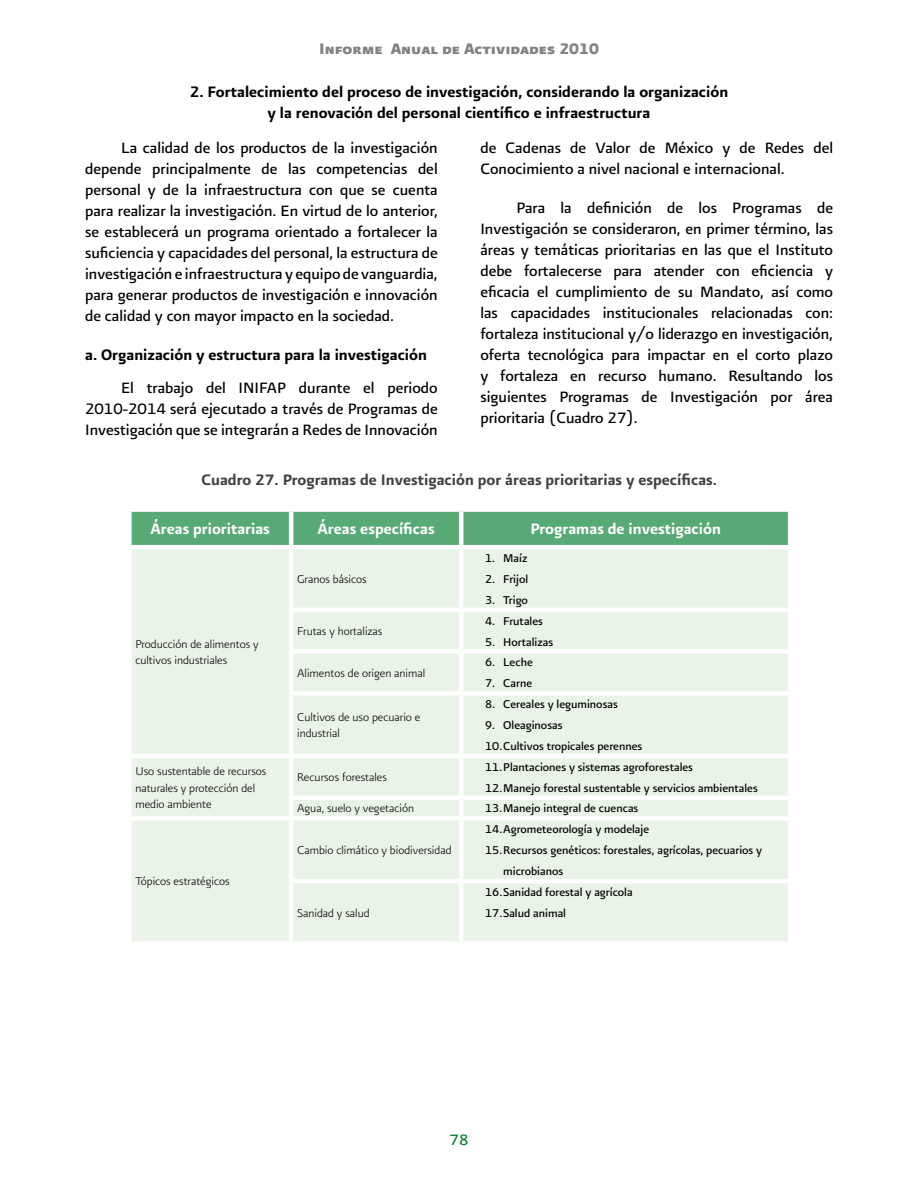
<style>
.page{position:relative;width:918px;height:1188px;background:#fff}
.page>*{position:absolute;margin:0;border:0;box-sizing:border-box;transform-origin:0 0}
.t1{font:18px/21px "Presidencia Base";color:#000;text-align:justify}
.t2{font:18px/21.6px "Presidencia Firme";color:#000;text-align:center}
.t3{font:18px "Presidencia Firme";color:#414042}
.t4{font:18px "Presidencia Firme";color:#fff}
.t5{font:18px "Presidencia Fuerte Versalitas";color:#808285}
.t6{font:18px "Presidencia Base";color:#007d2e}
.t7{font:13.5px/21px "Presidencia Base";color:#000}
.t8{font:13.5px/16.5px "Presidencia Fina";color:#000}
</style>
<div class="page">
<div style="left:132px;top:512px;width:656px;height:33px;background:#57a975"></div>
<div style="left:132px;top:549px;width:656px;height:393px;background:#eaf3e7"></div>
<hr style="left:289px;top:549px;width:4px;height:59px;background:#fff">
<hr style="left:459px;top:549px;width:4px;height:59px;background:#fff">
<hr style="left:289px;top:608px;width:172px;height:4px;background:#fff">
<hr style="left:289px;top:612px;width:4px;height:37px;background:#fff">
<hr style="left:461px;top:608px;width:331px;height:4px;background:#fff">
<hr style="left:459px;top:612px;width:4px;height:37px;background:#fff">
<div style="left:289px;top:649px;width:172px;height:5px;background:#fff"></div>
<hr style="left:289px;top:654px;width:4px;height:37px;background:#fff">
<div style="left:461px;top:649px;width:331px;height:5px;background:#fff"></div>
<hr style="left:459px;top:654px;width:4px;height:37px;background:#fff">
<div style="left:289px;top:691px;width:172px;height:5px;background:#fff"></div>
<hr style="left:289px;top:696px;width:4px;height:58px;background:#fff">
<div style="left:461px;top:691px;width:331px;height:5px;background:#fff"></div>
<hr style="left:459px;top:696px;width:4px;height:58px;background:#fff">
<hr style="left:127px;top:754px;width:164px;height:4px;background:#fff">
<hr style="left:291px;top:754px;width:170px;height:4px;background:#fff">
<hr style="left:289px;top:758px;width:4px;height:37px;background:#fff">
<hr style="left:461px;top:754px;width:331px;height:4px;background:#fff">
<hr style="left:459px;top:758px;width:4px;height:37px;background:#fff">
<div style="left:289px;top:795px;width:172px;height:5px;background:#fff"></div>
<hr style="left:289px;top:800px;width:4px;height:16px;background:#fff">
<div style="left:461px;top:795px;width:331px;height:5px;background:#fff"></div>
<hr style="left:459px;top:800px;width:4px;height:16px;background:#fff">
<div style="left:127px;top:816px;width:164px;height:5px;background:#fff"></div>
<div style="left:291px;top:816px;width:170px;height:5px;background:#fff"></div>
<hr style="left:289px;top:821px;width:4px;height:58px;background:#fff">
<div style="left:461px;top:816px;width:331px;height:5px;background:#fff"></div>
<hr style="left:459px;top:821px;width:4px;height:58px;background:#fff">
<hr style="left:289px;top:879px;width:172px;height:4px;background:#fff">
<hr style="left:289px;top:883px;width:4px;height:59px;background:#fff">
<hr style="left:461px;top:879px;width:331px;height:4px;background:#fff">
<hr style="left:459px;top:883px;width:4px;height:59px;background:#fff">
<hr style="left:289px;top:512px;width:4px;height:33px;background:#fff">
<hr style="left:459px;top:512px;width:4px;height:33px;background:#fff">
<p class="t5" style="left:319px;top:39px;width:281px">Informe Anual de Actividades 2010</p>
<p class="t2" style="left:190px;top:80px;width:540px">2. Fortalecimiento del proceso de investigación, considerando la organización y la renovación del personal científico e infraestructura</p>
<p class="t1" style="left:85px;top:136px;width:354px;text-indent:36px">La calidad de los productos de la investigación depende principalmente de las competencias del personal y de la infraestructura con que se cuenta para realizar la investigación. En virtud de lo anterior, se establecerá un programa orientado a fortalecer la suficiencia y capacidades del personal, la estructura de investigación e infraestructura y equipo de vanguardia, para generar productos de investigación e innovación de calidad y con mayor impacto en la sociedad.</p>
<p class="t2" style="left:85px;top:344px;width:343px">a. Organización y estructura para la investigación</p>
<p class="t1" style="left:85px;top:377px;width:354px;text-indent:36px">El trabajo del INIFAP durante el periodo 2010-2014 será ejecutado a través de Programas de Investigación que se integrarán a Redes de Innovación</p>
<p class="t1" style="left:480px;top:137px;width:354px">de Cadenas de Valor de México y de Redes del<br>Conocimiento a nivel nacional e internacional.</p>
<p class="t1" style="left:480px;top:197px;width:354px;text-indent:36px">Para la definición de los Programas de Investigación se consideraron, en primer término, las áreas y temáticas prioritarias en las que el Instituto debe fortalecerse para atender con eficiencia y eficacia el cumplimiento de su Mandato, así como las capacidades institucionales relacionadas con: fortaleza institucional y/o liderazgo en investigación, oferta tecnológica para impactar en el corto plazo y fortaleza en recurso humano. Resultando los siguientes Programas de Investigación por área prioritaria (Cuadro 27).</p>
<p class="t3" style="left:201px;top:469px;width:517px">Cuadro 27. Programas de Investigación por áreas prioritarias y específicas.</p>
<p class="t4" style="left:151px;top:519px;width:121px">Áreas prioritarias</p>
<p class="t4" style="left:318px;top:519px;width:119px">Áreas específicas</p>
<p class="t4" style="left:530px;top:519px;width:192px">Programas de investigación</p>
<p class="t8" style="left:135px;top:635px;width:125px">Producción de alimentos y cultivos industriales</p>
<p class="t8" style="left:297px;top:571px;width:71px">Granos básicos</p>
<p class="t8" style="left:297px;top:623px;width:87px">Frutas y hortalizas</p>
<p class="t8" style="left:297px;top:664px;width:130px">Alimentos de origen animal</p>
<p class="t8" style="left:297px;top:708px;width:125px">Cultivos de uso pecuario e industrial</p>
<p class="t7" style="left:485px;top:547px;width:44px">1. Maíz</p>
<p class="t7" style="left:485px;top:568px;width:44px">2. Frijol</p>
<p class="t7" style="left:485px;top:589px;width:44px">3. Trigo</p>
<p class="t7" style="left:485px;top:610px;width:59px">4. Frutales</p>
<p class="t7" style="left:485px;top:631px;width:69px">5. Hortalizas</p>
<p class="t7" style="left:485px;top:652px;width:49px">6. Leche</p>
<p class="t7" style="left:485px;top:673px;width:48px">7. Carne</p>
<p class="t7" style="left:485px;top:693px;width:134px">8. Cereales y leguminosas</p>
<p class="t7" style="left:485px;top:714px;width:159px">9. Oleaginosas<br>10.Cultivos tropicales perennes</p>
<p class="t8" style="left:135px;top:763px;width:133px">Uso sustentable de recursos naturales y protección del medio ambiente</p>
<p class="t8" style="left:297px;top:769px;width:91px">Recursos forestales</p>
<p class="t7" style="left:485px;top:756px;width:274px">11.Plantaciones y sistemas agroforestales<br>12.Manejo forestal sustentable y servicios ambientales</p>
<p class="t8" style="left:297px;top:800px;width:119px">Agua, suelo y vegetación</p>
<p class="t7" style="left:485px;top:798px;width:155px">13.Manejo integral de cuencas</p>
<p class="t8" style="left:135px;top:873px;width:96px">Tópicos estratégicos</p>
<p class="t8" style="left:297px;top:842px;width:156px">Cambio climático y biodiversidad</p>
<p class="t8" style="left:297px;top:905px;width:74px">Sanidad y salud</p>
<p class="t7" style="left:485px;top:818px;width:165px">14.Agrometeorología y modelaje</p>
<p class="t7" style="left:485px;top:839px;width:279px">15.Recursos genéticos: forestales, agrícolas, pecuarios y</p>
<p class="t7" style="left:503px;top:860px;width:62px">microbianos</p>
<p class="t7" style="left:485px;top:881px;width:149px">16.Sanidad forestal y agrícola<br>17.Salud animal</p>
<p class="t6" style="left:450px;top:1130px;width:20px">78</p>
</div>
